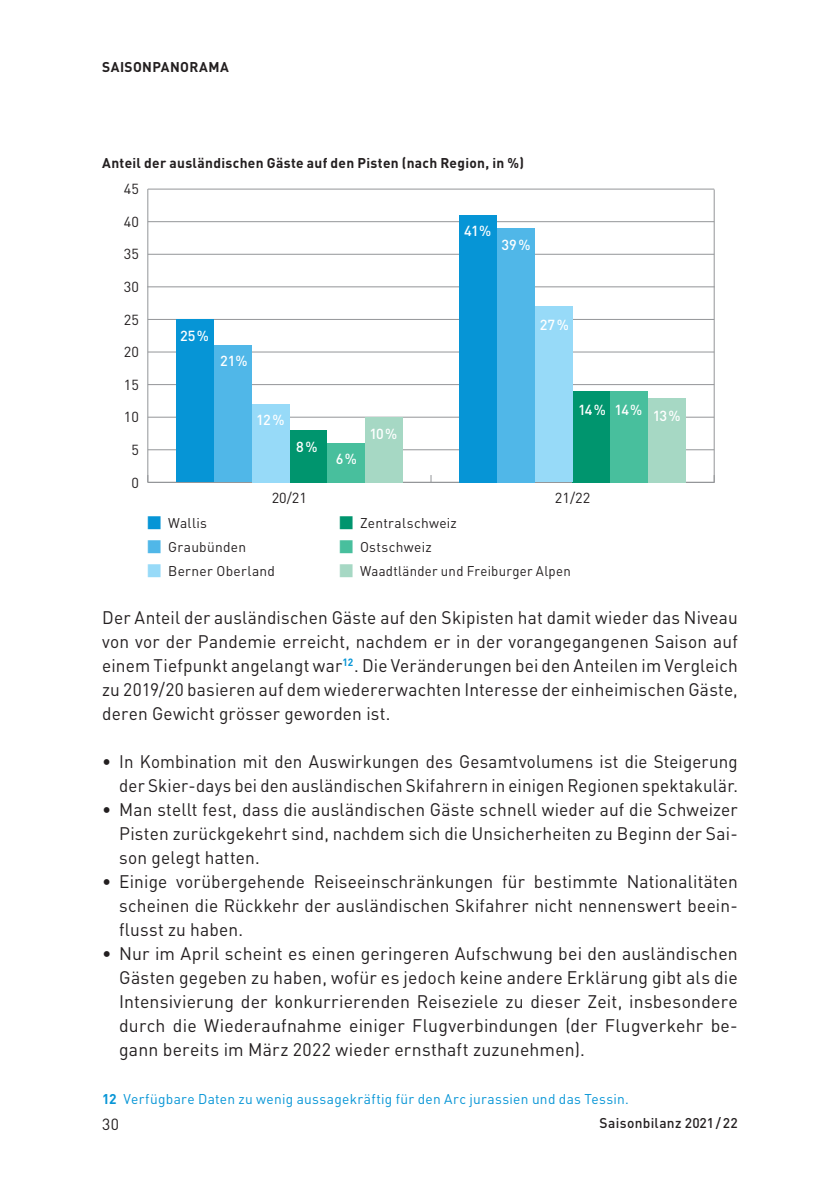
<style>
.page{position:relative;width:840px;height:1191px;background:#fff}
.page>*{position:absolute;margin:0;border:0;box-sizing:border-box;transform-origin:0 0}
.t1{font:18px/24px "DINOT";letter-spacing:.01em;color:#231f20;text-align:justify;scale:.96 1}
.t2{font:18px/24px "DINOT";letter-spacing:.01em;color:#231f20;text-align:justify}
.t3{font:18px/24px "DINOT";letter-spacing:.01em;color:#231f20;text-align:right;scale:.95 1}
.t4{font:16px "DINOT";color:#231f20}
.t5{font:500 14.4px "DINOT";letter-spacing:-.06em;color:#fff}
.t6{font:14.4px "DINOT";color:#231f20}
.t7{font:700 14px "DINOT";letter-spacing:.025em;color:#231f20}
.t8{font:14px "DINOT";letter-spacing:.02em;color:#0695d6}
.t9{font:14px "DINOT";letter-spacing:.025em;color:#231f20}
.t10{font:14px "DINOT";letter-spacing:.025em;color:#231f20;scale:.94 1}
.t11{font:500 14px "DINOT";letter-spacing:.02em;color:#231f20}
.s1{color:#00956e}
.s2{color:#48bf9d}
.s3{color:#a6d8c4}
.s4{font-weight:700}
.s5{color:#0695d6}
.s6{color:#50b7e8}
.s7{color:#97daf8}
</style>
<div class="page">
<hr style="left:147px;top:189px;width:1px;height:293px;background:#939598">
<hr style="left:148px;top:482px;width:565px;height:1px;background:#939598">
<hr style="left:148px;top:449px;width:565px;height:1px;background:#939598">
<hr style="left:148px;top:417px;width:565px;height:1px;background:#939598">
<hr style="left:148px;top:384px;width:565px;height:1px;background:#939598">
<hr style="left:148px;top:351px;width:565px;height:1px;background:#939598">
<hr style="left:148px;top:319px;width:565px;height:1px;background:#939598">
<hr style="left:148px;top:286px;width:565px;height:1px;background:#939598">
<hr style="left:148px;top:254px;width:565px;height:1px;background:#939598">
<hr style="left:148px;top:221px;width:565px;height:1px;background:#939598">
<hr style="left:148px;top:189px;width:565px;height:1px;background:#939598">
<div style="left:365px;top:417px;width:37px;height:65px;background:#a6d8c4"></div>
<div style="left:647px;top:397px;width:38px;height:85px;background:#a6d8c4"></div>
<div style="left:327px;top:443px;width:38px;height:39px;background:#48bf9d"></div>
<div style="left:610px;top:391px;width:37px;height:91px;background:#48bf9d"></div>
<div style="left:289px;top:430px;width:38px;height:52px;background:#00956e"></div>
<div style="left:572px;top:391px;width:38px;height:91px;background:#00956e"></div>
<div style="left:251px;top:404px;width:38px;height:78px;background:#97daf8"></div>
<div style="left:534px;top:306px;width:38px;height:176px;background:#97daf8"></div>
<div style="left:214px;top:345px;width:37px;height:137px;background:#50b7e8"></div>
<div style="left:497px;top:228px;width:37px;height:254px;background:#50b7e8"></div>
<div style="left:176px;top:319px;width:38px;height:163px;background:#0695d6"></div>
<div style="left:459px;top:215px;width:38px;height:267px;background:#0695d6"></div>
<hr style="left:713px;top:189px;width:1px;height:294px;background:#939598">
<p class="t7" style="left:102px;top:58px;width:128px">SAISONPANORAMA</p>
<p class="t7" style="left:102px;top:154px;width:423px">Anteil der ausländischen Gäste auf den Pisten (nach Region, in %)</p>
<p class="t6" style="left:124px;top:180px;width:17px">45</p>
<p class="t6" style="left:124px;top:213px;width:17px">40</p>
<p class="t6" style="left:124px;top:245px;width:17px">35</p>
<p class="t6" style="left:124px;top:278px;width:17px">30</p>
<p class="t6" style="left:124px;top:310px;width:17px">25</p>
<p class="t6" style="left:124px;top:343px;width:17px">20</p>
<p class="t6" style="left:124px;top:375px;width:17px">15</p>
<p class="t6" style="left:124px;top:408px;width:17px">10</p>
<p class="t6" style="left:131px;top:441px;width:9px">5</p>
<p class="t6" style="left:131px;top:473px;width:9px">0</p>
<p class="t5" style="left:464px;top:222px;width:29px">41%</p>
<p class="t5" style="left:501px;top:236px;width:31px">39%</p>
<p class="t5" style="left:180px;top:326px;width:30px">25%</p>
<p class="t5" style="left:220px;top:352px;width:29px">21%</p>
<p class="t5" style="left:539px;top:315px;width:31px">27%</p>
<p class="t5" style="left:256px;top:411px;width:30px">12%</p>
<p class="t5" style="left:296px;top:438px;width:23px">8%</p>
<p class="t5" style="left:335px;top:450px;width:23px">6%</p>
<p class="t5" style="left:369px;top:424px;width:29px">10%</p>
<p class="t5" style="left:577px;top:400px;width:104px">14% 14% 13%</p>
<p class="t6" style="left:272px;top:488px;width:37px">20/21</p>
<p class="t6" style="left:554px;top:488px;width:37px">21/22</p>
<p class="t9" style="left:339px;top:514px;width:119px"><span class="s1">■</span> Zentralschweiz</p>
<p class="t9" style="left:339px;top:538px;width:94px"><span class="s2">■</span> Ostschweiz</p>
<p class="t10" style="left:339px;top:562px;width:247px"><span class="s3">■</span> Waadtländer und Freiburger Alpen</p>
<p class="t1" style="left:102px;top:605px;width:663px">Der Anteil der ausländischen Gäste auf den Skipisten hat damit wieder das Niveau von vor der Pandemie erreicht, nachdem er in der vorangegangenen Saison auf einem Tiefpunkt angelangt war<sup>12</sup>. Die Veränderungen bei den Anteilen im Vergleich zu 2019/20 basieren auf dem wiedererwachten Interesse der einheimischen Gäste, deren Gewicht grösser geworden ist.</p>
<p class="t3" style="left:102px;top:749px;width:670px">• In Kombination mit den Auswirkungen des Gesamtvolumens ist die Steigerung der Skier-days bei den ausländischen Skifahrern in einigen Regionen spektakulär.</p>
<p class="t1" style="left:119px;top:797px;width:645px;text-indent:-17px">• Man stellt fest, dass die ausländischen Gäste schnell wieder auf die Schweizer Pisten zurückgekehrt sind, nachdem sich die Unsicherheiten zu Beginn der Sai&shy;son gelegt hatten.</p>
<p class="t1" style="left:119px;top:869px;width:645px;text-indent:-17px">• Einige vorübergehende Reiseeinschränkungen für bestimmte Nationalitäten scheinen die Rückkehr der ausländischen Skifahrer nicht nennenswert beein&shy;flusst zu haben.</p>
<p class="t2" style="left:119px;top:941px;width:620px;text-indent:-17px">• Nur im April scheint es einen geringeren Aufschwung bei den ausländischen Gästen gegeben zu haben, wofür es jedoch keine andere Erklärung gibt als die Intensivierung der konkurrierenden Reiseziele zu dieser Zeit, insbesondere durch die Wiederaufnahme einiger Flugverbindungen (der Flugverkehr be&shy;gann bereits im März 2022 wieder ernsthaft zuzunehmen).</p>
<p class="t8" style="left:102px;top:1090px;width:528px"><span class="s4">12</span> Verfügbare Daten zu wenig aussagekräftig für den Arc jurassien und das Tessin.</p>
<p class="t9" style="left:147px;top:514px;width:61px"><span class="s5">■</span> Wallis</p>
<p class="t9" style="left:147px;top:538px;width:100px"><span class="s6">■</span> Graubünden</p>
<p class="t9" style="left:147px;top:562px;width:129px"><span class="s7">■</span> Berner Oberland</p>
<p class="t4" style="left:102px;top:1113px;width:18px">30</p>
<p class="t11" style="left:599px;top:1114px;width:140px">Saisonbilanz 2021/22</p>
</div>
